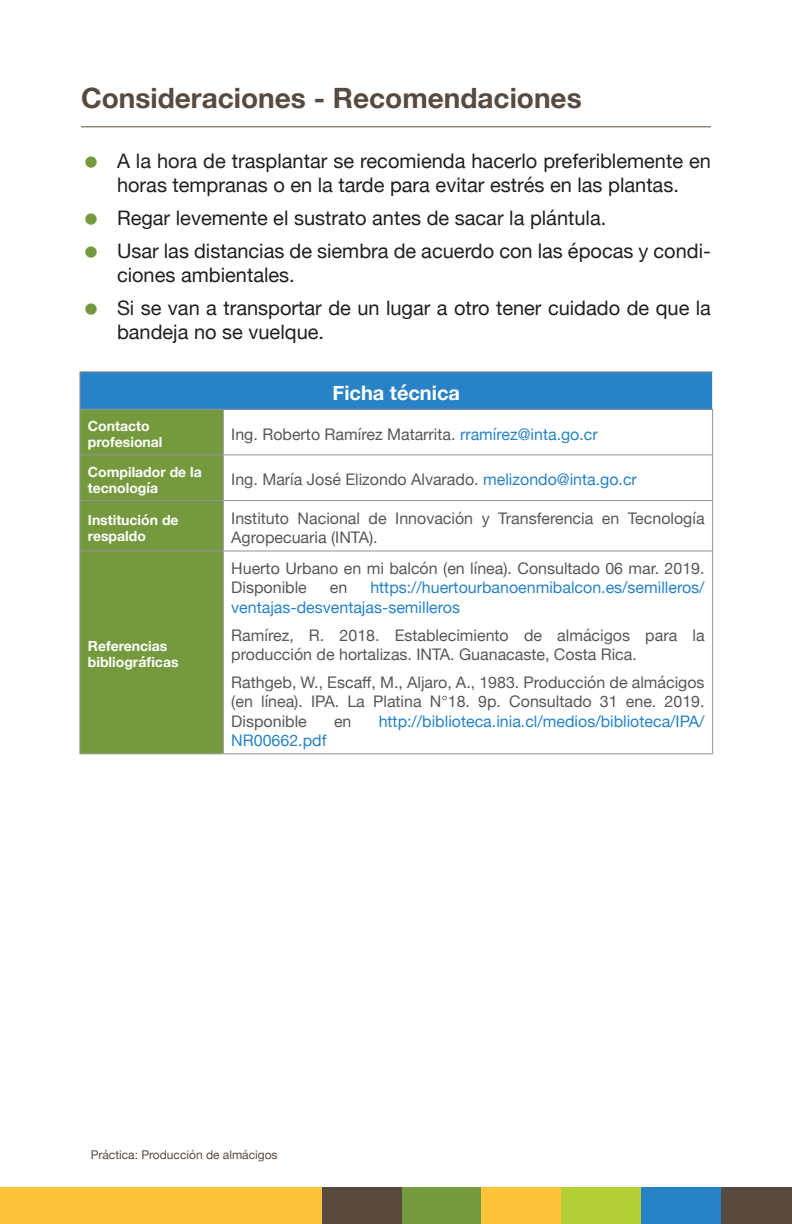
<style>
.page{position:relative;width:792px;height:1224px;background:#fff}
.page>*{position:absolute;margin:0;border:0;box-sizing:border-box;transform-origin:0 0}
.t1{font:700 28px "Helvetica Neue";color:#584a3e}
.t2{font:20px/33px "Helvetica Neue";color:#231f20}
.t3{font:700 20px "Helvetica Neue";color:#fff}
.t4{font:16px/19.2px "Helvetica Neue";color:#57585a}
.t5{font:16px/19.2px "Helvetica Neue";color:#2783c5}
.t6{font:700 14px/16px "Helvetica Neue";color:#fff}
.t7{font:12px "Helvetica Neue";color:#584a3e}
.s1{color:#2783c5}
</style>
<div class="page">
<div style="left:80px;top:372px;width:633px;height:37px;background:#2783c5"></div>
<div style="left:81px;top:410px;width:142px;height:343px;background:#759a3d"></div>
<hr style="left:80px;top:455px;width:143px;height:1px;background:#939598">
<hr style="left:80px;top:500px;width:143px;height:1px;background:#939598">
<hr style="left:80px;top:551px;width:143px;height:1px;background:#939598">
<hr style="left:224px;top:455px;width:488px;height:1px;background:#9d9289">
<hr style="left:224px;top:500px;width:488px;height:1px;background:#9d9289">
<hr style="left:224px;top:551px;width:488px;height:1px;background:#9d9289">
<hr style="left:80px;top:371px;width:143px;height:1px;background:#9d9289">
<hr style="left:80px;top:372px;width:1px;height:37px;background:#9d9289">
<hr style="left:223px;top:371px;width:490px;height:1px;background:#9d9289">
<hr style="left:712px;top:372px;width:1px;height:37px;background:#fff">
<hr style="left:223px;top:409px;width:490px;height:1px;background:#939598">
<hr style="left:712px;top:410px;width:1px;height:45px;background:#9d9289">
<hr style="left:712px;top:455px;width:1px;height:46px;background:#9d9289">
<hr style="left:712px;top:501px;width:1px;height:50px;background:#9d9289">
<hr style="left:712px;top:551px;width:1px;height:203px;background:#9d9289">
<hr style="left:223px;top:753px;width:490px;height:1px;background:#9d9289">
<hr style="left:80px;top:409px;width:143px;height:1px;background:#939598">
<hr style="left:80px;top:410px;width:1px;height:45px;background:#939598">
<hr style="left:80px;top:455px;width:1px;height:45px;background:#939598">
<hr style="left:80px;top:501px;width:1px;height:50px;background:#939598">
<hr style="left:80px;top:551px;width:1px;height:203px;background:#939598">
<hr style="left:80px;top:753px;width:143px;height:1px;background:#939598">
<hr style="left:223px;top:410px;width:1px;height:45px;background:#939598">
<hr style="left:223px;top:455px;width:1px;height:46px;background:#939598">
<hr style="left:223px;top:501px;width:1px;height:50px;background:#939598">
<hr style="left:223px;top:551px;width:1px;height:203px;background:#939598">
<div style="left:402px;top:1188px;width:79px;height:36px;background:#759a3d"></div>
<div style="left:322px;top:1188px;width:80px;height:36px;background:#584a3e"></div>
<div style="left:481px;top:1188px;width:80px;height:36px;background:#fec33b"></div>
<div style="left:561px;top:1188px;width:80px;height:36px;background:#b3d038"></div>
<div style="left:641px;top:1187px;width:80px;height:37px;background:#2783c5"></div>
<div style="left:721px;top:1187px;width:71px;height:37px;background:#584a3e"></div>
<div style="left:0;top:1188px;width:322px;height:36px;background:#fec33b"></div>
<hr style="left:81px;top:126px;width:630px;height:1px;background:#584a3e">
<h1 class="t1" style="left:81px;top:76px;width:502px">Consideraciones - Recomendaciones</h1>
<p class="t2" style="left:117px;top:150px;width:596px;line-height:24px">A la hora de trasplantar se recomienda hacerlo preferiblemente en horas tempranas o en la tarde para evitar estrés en las plantas.</p>
<p class="t2" style="left:117px;top:203px;width:596px">Regar levemente el sustrato antes de sacar la plántula.<br>Usar las distancias de siembra de acuerdo con las épocas y condi-</p>
<p class="t2" style="left:117px;top:260px;width:596px">ciones ambientales.<br>Si se van a transportar de un lugar a otro tener cuidado de que la</p>
<p class="t2" style="left:117px;top:317px;width:209px">bandeja no se vuelque.</p>
<p class="t3" style="left:333px;top:377px;width:129px">Ficha técnica</p>
<p class="t6" style="left:88px;top:418px;width:76px">Contacto profesional</p>
<p class="t4" style="left:231px;top:425px;width:368px">Ing. Roberto Ramírez Matarrita. <span class="s1">rramírez@inta.go.cr</span></p>
<p class="t6" style="left:88px;top:464px;width:116px">Compilador de la tecnología</p>
<p class="t4" style="left:231px;top:471px;width:407px">Ing. María José Elizondo Alvarado. <span class="s1">melizondo@inta.go.cr</span></p>
<p class="t6" style="left:88px;top:512px;width:92px">Institución de respaldo</p>
<p class="t4" style="left:231px;top:509px;width:475px">Instituto Nacional de Innovación y Transferencia en Tecnología<br>Agropecuaria (INTA).</p>
<p class="t6" style="left:88px;top:639px;width:92px">Referencias bibliográficas</p>
<p class="t4" style="left:231px;top:560px;width:475px">Huerto Urbano en mi balcón (en línea). Consultado 06 mar. 2019.<br>Disponible</p>
<p class="t5" style="left:231px;top:579px;width:475px;text-indent:139px">https://huertourbanoenmibalcon.es/semilleros/ ventajas-desventajas-semilleros</p>
<p class="t4" style="left:231px;top:626px;width:475px">Ramírez, R. 2018. Establecimiento de almácigos para la producción de hortalizas. INTA. Guanacaste, Costa Rica.</p>
<p class="t4" style="left:231px;top:674px;width:475px;text-align:justify">Rathgeb, W., Escaff, M., Aljaro, A., 1983. Producción de almácigos (en línea). IPA. La Platina N°18. 9p. Consultado 31 ene. 2019.<br>Disponible</p>
<p class="t4" style="left:330px;top:579px;width:19px">en</p>
<p class="t4" style="left:334px;top:712px;width:19px">en</p>
<p class="t5" style="left:379px;top:712px;width:327px">http://biblioteca.inia.cl/medios/biblioteca/IPA/</p>
<p class="t5" style="left:231px;top:731px;width:97px">NR00662.pdf</p>
<p class="t7" style="left:91px;top:1146px;width:188px">Práctica: Producción de almácigos</p>
</div>
